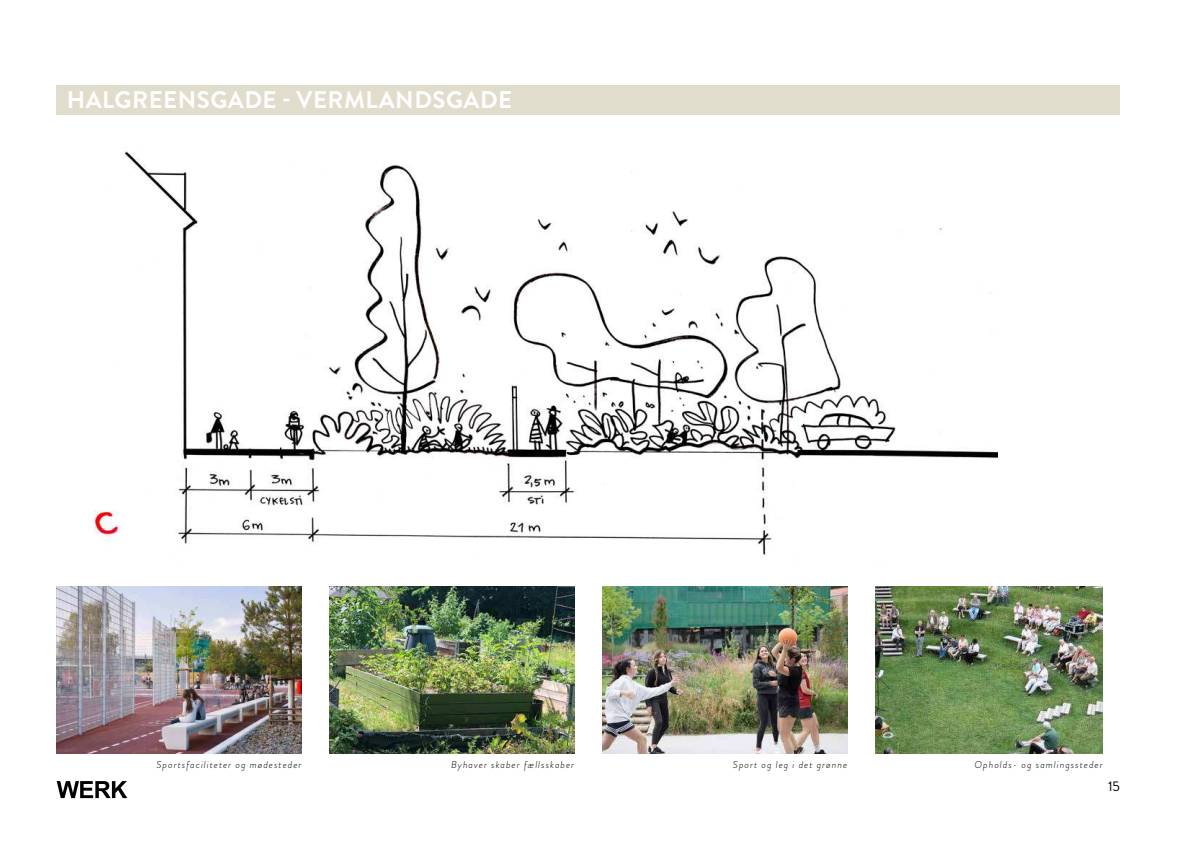
<style>
.page{position:relative;width:1191px;height:842px;background:#fff}
.page>*{position:absolute;margin:0;border:0;box-sizing:border-box;transform-origin:0 0}
.t1{font:700 24px "Brandon Grotesque";letter-spacing:.02em;color:#fff}
.t2{font:14px "Brandon Grotesque";color:#000}
.t3{font:italic 300 10px "Brandon Grotesque";letter-spacing:.1em;color:#000}
</style>
<div class="page">
<svg style="left:57px;top:781px;width:70px;height:17px"></svg>
<div style="left:57px;top:85px;width:1063px;height:30px;background:#e1ddcd"></div>
<img style="left:72px;top:151px;width:925px;height:442px">
<img style="left:602px;top:587px;width:245px;height:167px">
<img style="left:57px;top:587px;width:244px;height:167px">
<img style="left:330px;top:587px;width:244px;height:167px">
<img style="left:875px;top:587px;width:227px;height:167px">
<h1 class="t1" style="left:67px;top:86px;width:447px">HALGREENSGADE - VERMLANDSGADE</h1>
<p class="t3" style="left:157px;top:760px;width:146px">Sportsfaciliteter og mødesteder</p>
<p class="t3" style="left:451px;top:760px;width:124px">Byhaver skaber fællsskaber</p>
<p class="t3" style="left:733px;top:760px;width:116px">Sport og leg i det grønne</p>
<p class="t3" style="left:974px;top:760px;width:130px">Opholds- og samlingssteder</p>
<h2 class="t2" style="left:1108px;top:777px;width:14px">15</h2>
</div>
